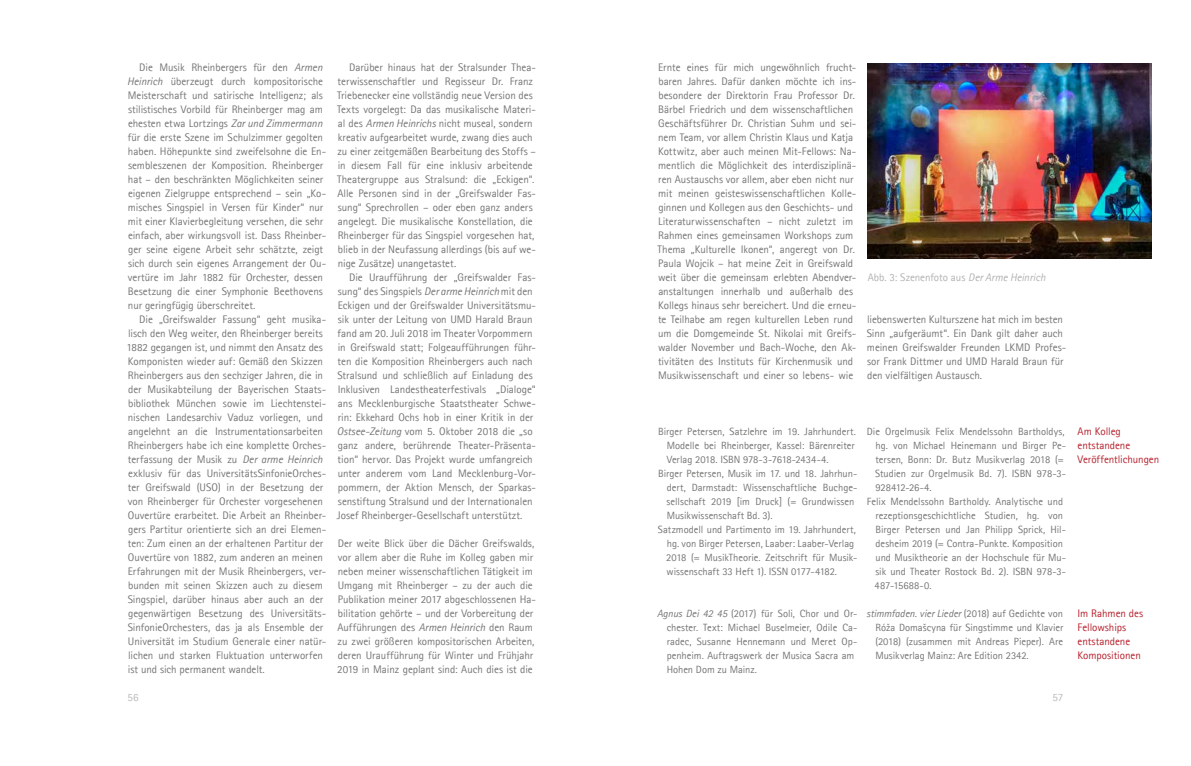
<style>
.page{position:relative;width:1191px;height:766px;background:#fff}
.page>*{position:absolute;margin:0;border:0;box-sizing:border-box;transform-origin:0 0}
.t1{font:11px/14px "Agfa Rotis Sans Serif";letter-spacing:-.005em;color:#767675}
.t2{font:11px/14px "Agfa Rotis Sans Serif";letter-spacing:-.005em;color:#b6222e}
.t3{font:11px "Agfa Rotis Sans Serif";letter-spacing:-.005em;color:#b3b2b2}
.t4{font:11px "Agfa Rotis Sans Serif";color:#bababa}
.t5{font:10.5px/14px "Agfa Rotis Sans Serif";letter-spacing:-.005em;color:#767675}
.s1{font-style:italic}
</style>
<div class="page">
<img style="left:867px;top:63px;width:284px;height:195px">
<p class="t1" style="left:127px;top:60px;width:200px;text-indent:12px">Die Musik Rheinbergers für den <span class="s1">Armen Heinrich</span> überzeugt durch kompositorische Meisterschaft und satirische Intelligenz; als stilistisches Vorbild für Rheinberger mag am ehesten etwa Lortzings <span class="s1">Zar und Zimmermann </span>für die erste Szene im Schulzimmer gegolten haben. Höhepunkte sind zweifelsohne die En&shy;sembleszenen der Komposition. Rheinberger hat – den beschränkten Möglichkeiten seiner eigenen Zielgruppe entsprechend – sein „Ko&shy;misches Singspiel in Versen für Kinder“ nur mit einer Klavierbegleitung versehen, die sehr einfach, aber wirkungsvoll ist. Dass Rheinber&shy;ger seine eigene Arbeit sehr schätzte, zeigt sich durch sein eigenes Arrangement der Ou&shy;vertüre im Jahr 1882 für Orchester, dessen Besetzung die einer Symphonie Beethovens nur geringfügig überschreitet.</p>
<p class="t1" style="left:127px;top:312px;width:201px;text-indent:13px">Die „Greifswalder Fassung“ geht musika&shy;lisch den Weg weiter, den Rheinberger bereits 1882 gegangen ist, und nimmt den Ansatz des Komponisten wieder auf: Gemäß den Skizzen Rheinbergers aus den sechziger Jahren, die in der Musikabteilung der Bayerischen Staats&shy;bibliothek München sowie im Liechtenstei&shy;nischen Landesarchiv Vaduz vorliegen, und angelehnt an die Instrumentationsarbeiten Rheinbergers habe ich eine komplette Orches&shy;terfassung der Musik zu <span class="s1">Der arme Heinrich </span>exklusiv für das UniversitätsSinfonieOrches&shy;ter Greifswald (USO) in der Besetzung der von Rheinberger für Orchester vorgesehenen Ouvertüre erarbeitet. Die Arbeit an Rheinber&shy;gers Partitur orientierte sich an drei Elemen&shy;ten: Zum einen an der erhaltenen Partitur der Ouvertüre von 1882, zum anderen an meinen Erfahrungen mit der Musik Rheinbergers, ver&shy;bunden mit seinen Skizzen auch zu diesem Singspiel, darüber hinaus aber auch an der gegenwärtigen Besetzung des Universitäts-SinfonieOrchesters, das ja als Ensemble der Universität im Studium Generale einer natür&shy;lichen und starken Fluktuation unterworfen ist und sich permanent wandelt.</p>
<p class="t1" style="left:337px;top:60px;width:200px;text-indent:12px">Darüber hinaus hat der Stralsunder Thea&shy;terwissenschaftler und Regisseur Dr. Franz Triebenecker eine vollständig neue Version des Texts vorgelegt: Da das musikalische Materi&shy;al des <span class="s1">Armen Heinrichs</span> nicht museal, sondern kreativ aufgearbeitet wurde, zwang dies auch zu einer zeitgemäßen Bearbeitung des Stoffs – in diesem Fall für eine inklusiv arbeitende Theatergruppe aus Stralsund: die „Eckigen“.<br>Alle Personen sind in der „Greifswalder Fas&shy;sung“ Sprechrollen – oder eben ganz anders angelegt. Die musikalische Konstellation, die Rheinberger für das Singspiel vorgesehen hat, blieb in der Neufassung allerdings (bis auf we&shy;nige Zusätze) unangetastet.</p>
<p class="t1" style="left:337px;top:270px;width:201px;text-indent:12px">Die Uraufführung der „Greifswalder Fas&shy;sung“ des Singspiels <span class="s1">Der arme Heinrich</span> mit den Eckigen und der Greifswalder Universitätsmu&shy;sik unter der Leitung von UMD Harald Braun fand am 20. Juli 2018 im Theater Vorpommern in Greifswald statt; Folgeaufführungen führ&shy;ten die Komposition Rheinbergers auch nach Stralsund und schließlich auf Einladung des Inklusiven Landestheaterfestivals „Dialoge“ ans Mecklenburgische Staatstheater Schwe&shy;rin: Ekkehard Ochs hob in einer Kritik in der <span class="s1">Ostsee-Zeitung</span> vom 5. Oktober 2018 die „so ganz andere, berührende Theater-Präsenta&shy;tion“ hervor. Das Projekt wurde umfangreich unter anderem vom Land Mecklenburg-Vor&shy;pommern, der Aktion Mensch, der Sparkas&shy;senstiftung Stralsund und der Internationalen Josef Rheinberger-Gesellschaft unterstützt.</p>
<p class="t1" style="left:337px;top:536px;width:200px">Der weite Blick über die Dächer Greifswalds, vor allem aber die Ruhe im Kolleg gaben mir neben meiner wissenschaftlichen Tätigkeit im Umgang mit Rheinberger – zu der auch die Publikation meiner 2017 abgeschlossenen Ha&shy;bilitation gehörte – und der Vorbereitung der Aufführungen des <span class="s1">Armen Heinrich</span> den Raum zu zwei größeren kompositorischen Arbeiten, deren Uraufführung für Winter und Frühjahr 2019 in Mainz geplant sind: Auch dies ist die</p>
<p class="t1" style="left:657px;top:60px;width:200px">Ernte eines für mich ungewöhnlich frucht&shy;baren Jahres. Dafür danken möchte ich ins&shy;besondere der Direktorin Frau Professor Dr.<br>Bärbel Friedrich und dem wissenschaftlichen Geschäftsführer Dr. Christian Suhm und sei&shy;nem Team, vor allem Christin Klaus und Katja Kottwitz, aber auch meinen Mit-Fellows: Na&shy;mentlich die Möglichkeit des interdisziplinä&shy;ren Austauschs vor allem, aber eben nicht nur mit meinen geisteswissenschaftlichen Kolle&shy;ginnen und Kollegen aus den Geschichts- und Literaturwissenschaften – nicht zuletzt im Rahmen eines gemeinsamen Workshops zum Thema „Kulturelle Ikonen“, angeregt von Dr.<br>Paula Wojcik – hat meine Zeit in Greifswald weit über die gemeinsam erlebten Abendver&shy;anstaltungen innerhalb und außerhalb des Kollegs hinaus sehr bereichert. Und die erneu&shy;te Teilhabe am regen kulturellen Leben rund um die Domgemeinde St. Nikolai mit Greifs&shy;walder November und Bach-Woche, den Ak&shy;tivitäten des Instituts für Kirchenmusik und Musikwissenschaft und einer so lebens- wie</p>
<p class="t3" style="left:867px;top:270px;width:179px">Abb. 3: Szenenfoto aus <span class="s1">Der Arme Heinrich</span></p>
<p class="t1" style="left:866px;top:312px;width:201px">liebenswerten Kulturszene hat mich im besten Sinn „aufgeräumt“. Ein Dank gilt daher auch meinen Greifswalder Freunden LKMD Profes&shy;sor Frank Dittmer und UMD Harald Braun für den vielfältigen Austausch.</p>
<p class="t5" style="left:658px;top:424px;width:199px">Birger Petersen, Satzlehre im 19. Jahrhundert.</p>
<p class="t5" style="left:666px;top:438px;width:189px">Modelle bei Rheinberger, Kassel: Bärenreiter</p>
<p class="t5" style="left:667px;top:452px;width:163px">Verlag 2018. ISBN 978-3-7618-2434-4.</p>
<p class="t5" style="left:658px;top:466px;width:201px">Birger Petersen, Musik im 17. und 18. Jahrhun-</p>
<p class="t5" style="left:667px;top:480px;width:192px">dert, Darmstadt: Wissenschaftliche Buchge-</p>
<p class="t5" style="left:666px;top:494px;width:189px">sellschaft 2019 [im Druck] (= Grundwissen</p>
<p class="t5" style="left:666px;top:508px;width:107px">Musikwissenschaft Bd. 3).</p>
<p class="t5" style="left:658px;top:522px;width:199px">Satzmodell und Partimento im 19. Jahrhundert,</p>
<p class="t5" style="left:667px;top:536px;width:189px">hg. von Birger Petersen, Laaber: Laaber-Verlag</p>
<p class="t5" style="left:666px;top:550px;width:193px">2018 (= MusikTheorie. Zeitschrift für Musik-</p>
<p class="t5" style="left:666px;top:564px;width:172px">wissenschaft 33 Heft 1). ISSN 0177-4182.</p>
<p class="t5" style="left:867px;top:424px;width:199px">Die Orgelmusik Felix Mendelssohn Bartholdys,</p>
<p class="t5" style="left:875px;top:438px;width:192px">hg. von Michael Heinemann und Birger Pe-</p>
<p class="t5" style="left:875px;top:452px;width:190px">tersen, Bonn: Dr. Butz Musikverlag 2018 (=</p>
<p class="t5" style="left:875px;top:466px;width:192px">Studien zur Orgelmusik Bd. 7). ISBN 978-3-</p>
<p class="t5" style="left:875px;top:480px;width:58px">928412-26-4.</p>
<p class="t5" style="left:867px;top:494px;width:198px">Felix Mendelssohn Bartholdy. Analytische und</p>
<p class="t5" style="left:875px;top:508px;width:189px">rezeptionsgeschichtliche Studien, hg. von</p>
<p class="t5" style="left:875px;top:522px;width:192px">Birger Petersen und Jan Philipp Sprick, Hil-</p>
<p class="t5" style="left:875px;top:536px;width:189px">desheim 2019 (= Contra-Punkte. Komposition</p>
<p class="t5" style="left:875px;top:550px;width:192px">und Musiktheorie an der Hochschule für Mu-</p>
<p class="t5" style="left:875px;top:564px;width:192px">sik und Theater Rostock Bd. 2). ISBN 978-3-</p>
<p class="t5" style="left:874px;top:578px;width:59px">487-15688-0.</p>
<p class="t5" style="left:666px;top:606px;width:192px;text-indent:-10px"><span class="s1">Agnus Dei 42 45</span> (2017) für Soli, Chor und Or&shy;chester. Text: Michael Buselmeier, Odile Ca&shy;radec, Susanne Hennemann und Meret Op&shy;penheim. Auftragswerk der Musica Sacra am Hohen Dom zu Mainz.</p>
<p class="t5" style="left:875px;top:606px;width:190px;text-align:justify;text-indent:-9px"><span class="s1">stimmfaden. vier Lieder</span> (2018) auf Gedichte von Róža Domašcyna für Singstimme und Klavier (2018) (zusammen mit Andreas Pieper). Are Musikverlag Mainz: Are Edition 2342.</p>
<p class="t4" style="left:128px;top:690px;width:13px">56</p>
<p class="t4" style="left:1052px;top:690px;width:12px">57</p>
<p class="t2" style="left:1077px;top:424px;width:83px">Am Kolleg entstandene<br>Veröffentlichungen</p>
<p class="t2" style="left:1077px;top:606px;width:67px">Im Rahmen des<br>Fellowships entstandene<br>Kompositionen</p>
</div>
